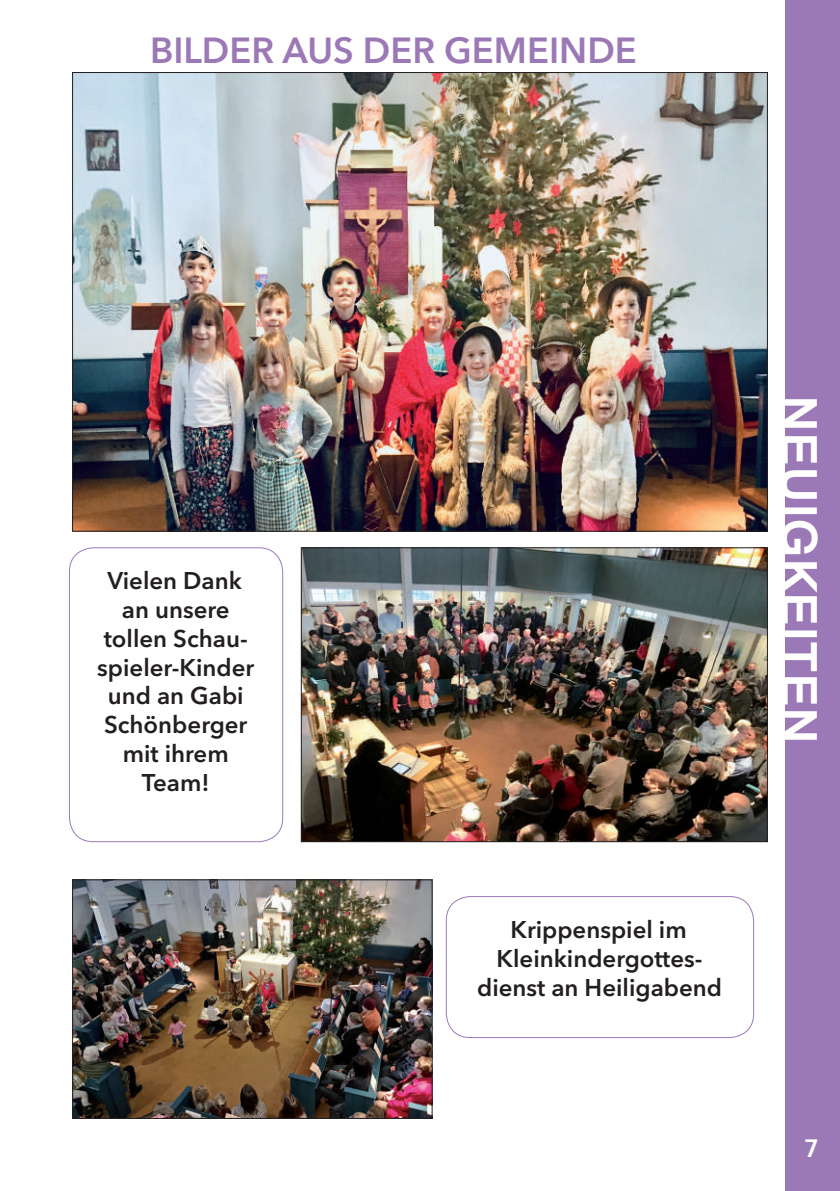
<style>
.page{position:relative;width:840px;height:1191px;background:#fff}
.page>*{position:absolute;margin:0;border:0;box-sizing:border-box;transform-origin:0 0}
.t1{font:700 48px "Kartika";color:#fff}
.t2{font:600 36px "Avenir Next LT Pro";color:#9b79b6}
.t3{font:600 24px/28.8px "Avenir Next LT Pro";color:#231f20;text-align:center}
.t4{font:700 24px "Kartika";color:#fff}
</style>
<div class="page">
<div style="left:785px;top:0;width:54px;height:1191px;background:#9b79b6"></div>
<img style="left:74px;top:74px;width:691px;height:455px">
<img style="left:302px;top:549px;width:463px;height:291px">
<div style="left:300px;top:547px;width:467px;height:295px;border:1px solid #231f20"></div>
<div style="left:445px;top:896px;width:308px;height:142px;border:1px solid #9b79b6;border-radius:24px"></div>
<img style="left:74px;top:881px;width:356px;height:236px">
<div style="left:72px;top:879px;width:360px;height:240px;border:1px solid #231f20"></div>
<div style="left:69px;top:547px;width:214px;height:295px;border:1px solid #9b79b6;border-radius:24px"></div>
<h2 class="t2" style="left:150px;top:28px;width:488px">BILDER AUS DER GEMEINDE</h2>
<p class="t3" style="left:97px;top:566px;width:158px">Vielen Dank an unsere tollen Schau&shy;spieler-Kinder und an Gabi<br>Schönberger mit ihrem<br>Team!</p>
<h1 class="t1" style="left:828px;top:395px;width:350px;rotate:90deg">NEUIGKEITEN</h1>
<p class="t3" style="left:477px;top:915px;width:246px">Krippenspiel im<br>Kleinkindergottes&shy;dienst an Heiligabend</p>
<p class="t4" style="left:803px;top:1133px;width:15px">7</p>
</div>
